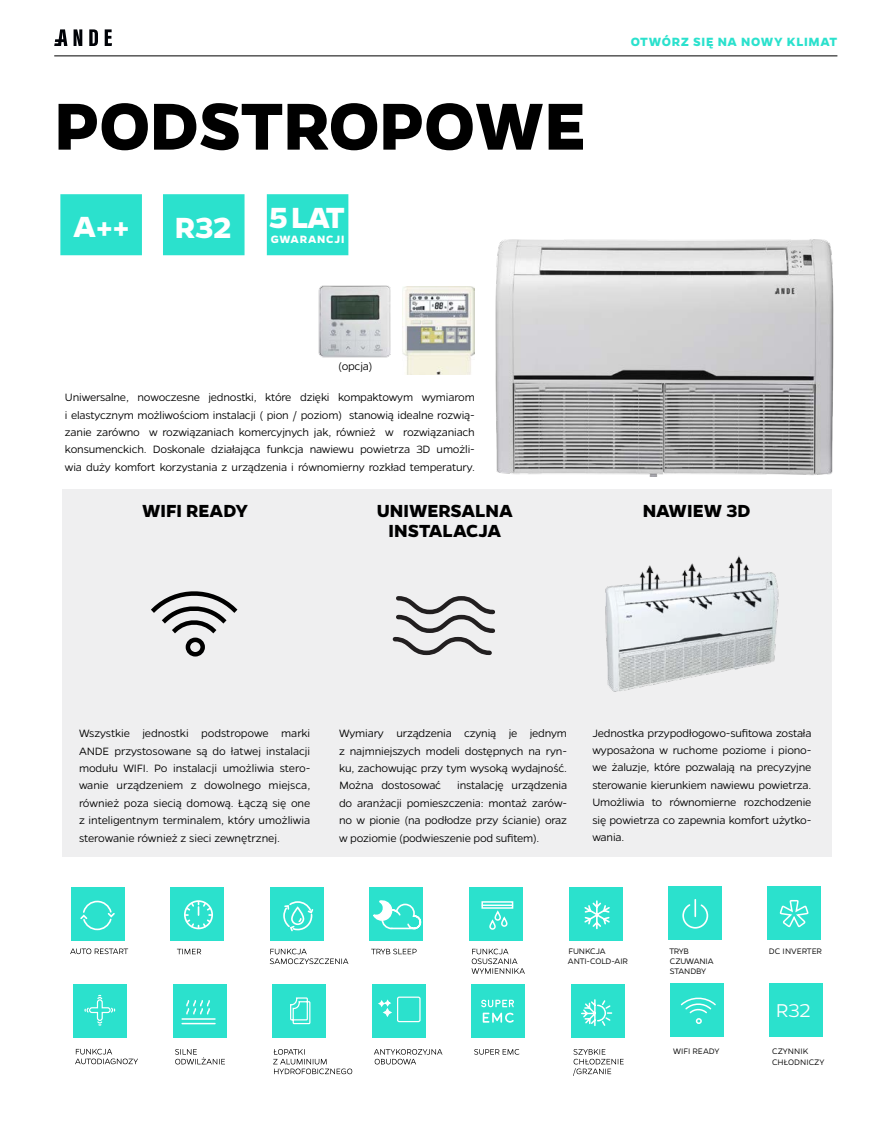
<style>
.page{position:relative;width:876px;height:1127px;background:#fff}
.page>*{position:absolute;margin:0;border:0;box-sizing:border-box;transform-origin:0 0}
.t1{font:700 75px "Gentona";letter-spacing:-.005em;color:#000}
.t2{font:700 33px "Gentona";color:#fff}
.t3{font:300 21px "Gentona";color:#fff}
.t4{font:700 19.8px/19.2px "Gentona";color:#000;text-align:center}
.t5{font:700 13.5px "Gentona";letter-spacing:.05em;color:#2be1cd}
.t6{font:300 12px/17.4px "Gentona";letter-spacing:-.015em;color:#000;text-align:justify}
.t7{font:700 12px "Gentona";letter-spacing:.07em;color:#fff}
.t8{font:300 9px/9.8px "Gentona";letter-spacing:-.015em;color:#000}
</style>
<div class="page">
<hr style="left:54px;top:56px;width:783px;height:1px;background:#000">
<svg style="left:54px;top:29px;width:13px;height:17px"></svg>
<svg style="left:74px;top:29px;width:8px;height:17px"></svg>
<svg style="left:89px;top:29px;width:9px;height:17px"></svg>
<svg style="left:105px;top:29px;width:7px;height:17px"></svg>
<div style="left:472px;top:984px;width:53px;height:53px;background:#2be1cd"></div>
<div style="left:372px;top:984px;width:53px;height:53px;background:#2be1cd"></div>
<div style="left:273px;top:984px;width:53px;height:53px;background:#2be1cd"></div>
<div style="left:571px;top:984px;width:53px;height:53px;background:#2be1cd"></div>
<div style="left:671px;top:983px;width:53px;height:53px;background:#2be1cd"></div>
<div style="left:73px;top:984px;width:53px;height:53px;background:#2be1cd"></div>
<div style="left:62px;top:489px;width:770px;height:368px;background:#efeff0"></div>
<svg style="left:175px;top:1049px;width:50px;height:15px"></svg>
<svg style="left:573px;top:1049px;width:51px;height:27px"></svg>
<svg style="left:75px;top:1049px;width:63px;height:15px"></svg>
<svg style="left:84px;top:994px;width:32px;height:32px"></svg>
<svg style="left:474px;top:1049px;width:45px;height:6px"></svg>
<svg style="left:481px;top:1000px;width:33px;height:22px"></svg>
<svg style="left:273px;top:1049px;width:79px;height:25px"></svg>
<svg style="left:290px;top:997px;width:21px;height:28px"></svg>
<svg style="left:374px;top:1049px;width:68px;height:15px"></svg>
<div style="left:397px;top:996px;width:24px;height:26px;border:1px solid #fff;border-radius:2px"></div>
<svg style="left:378px;top:999px;width:14px;height:18px"></svg>
<svg style="left:581px;top:999px;width:32px;height:28px"></svg>
<div style="left:71px;top:888px;width:53px;height:53px;background:#2be1cd"></div>
<svg style="left:70px;top:948px;width:58px;height:6px"></svg>
<svg style="left:80px;top:900px;width:35px;height:31px"></svg>
<div style="left:469px;top:888px;width:54px;height:53px;background:#2be1cd"></div>
<svg style="left:471px;top:949px;width:54px;height:25px"></svg>
<hr style="left:482px;top:904px;width:30px;height:2px;background:#fff">
<div style="left:481px;top:901px;width:32px;height:8px;border:1px solid #fff"></div>
<svg style="left:489px;top:912px;width:19px;height:18px"></svg>
<div style="left:171px;top:888px;width:53px;height:53px;background:#2be1cd"></div>
<svg style="left:177px;top:949px;width:24px;height:5px"></svg>
<svg style="left:184px;top:900px;width:29px;height:30px"></svg>
<div style="left:370px;top:888px;width:53px;height:53px;background:#2be1cd"></div>
<svg style="left:373px;top:900px;width:49px;height:30px"></svg>
<svg style="left:371px;top:949px;width:46px;height:5px"></svg>
<div style="left:270px;top:888px;width:53px;height:53px;background:#2be1cd"></div>
<svg style="left:270px;top:949px;width:78px;height:15px"></svg>
<svg style="left:283px;top:901px;width:31px;height:31px"></svg>
<div style="left:569px;top:888px;width:53px;height:53px;background:#2be1cd"></div>
<svg style="left:584px;top:900px;width:26px;height:30px"></svg>
<div style="left:669px;top:886px;width:53px;height:53px;background:#2be1cd"></div>
<svg style="left:682px;top:899px;width:27px;height:30px"></svg>
<div style="left:173px;top:984px;width:53px;height:53px;background:#2be1cd"></div>
<svg style="left:181px;top:1000px;width:35px;height:25px"></svg>
<div style="left:770px;top:983px;width:53px;height:53px;background:#2be1cd"></div>
<div style="left:768px;top:886px;width:53px;height:54px;background:#2be1cd"></div>
<svg style="left:680px;top:997px;width:36px;height:27px"></svg>
<svg style="left:779px;top:900px;width:30px;height:28px"></svg>
<img style="left:495px;top:239px;width:339px;height:238px">
<div style="left:267px;top:194px;width:81px;height:61px;background:#2be1cd"></div>
<div style="left:60px;top:194px;width:82px;height:61px;background:#2be1cd"></div>
<div style="left:163px;top:194px;width:82px;height:61px;background:#2be1cd"></div>
<div style="left:186px;top:637px;width:19px;height:19px;border:4px solid #000;border-radius:50%"></div>
<svg style="left:151px;top:591px;width:87px;height:43px"></svg>
<img style="left:605px;top:555px;width:174px;height:137px">
<svg style="left:392px;top:596px;width:103px;height:60px"></svg>
<img style="left:402px;top:286px;width:72px;height:88px">
<img style="left:318px;top:285px;width:73px;height:73px">
<h1 class="t1" style="left:54px;top:83px;width:534px">PODSTROPOWE</h1>
<h2 class="t2" style="left:73px;top:208px;width:58px">A++</h2>
<h2 class="t2" style="left:175px;top:208px;width:58px">R32</h2>
<h2 class="t2" style="left:269px;top:198px;width:77px">5 LAT</h2>
<p class="t7" style="left:271px;top:232px;width:75px">GWARANCJI</p>
<p class="t6" style="left:338px;top:357px;width:36px">(opcja)</p>
<p class="t5" style="left:631px;top:34px;width:208px">OTWÓRZ SIĘ NA NOWY KLIMAT</p>
<p class="t6" style="left:65px;top:388px;width:411px">Uniwersalne, nowoczesne jednostki, które dzięki kompaktowym wymiarom i elastycznym możliwościom instalacji ( pion / poziom) stanowią idealne rozwią&shy;zanie zarówno w rozwiązaniach komercyjnych jak, również w rozwiązaniach konsumenckich. Doskonale działająca funkcja nawiewu powietrza 3D umożli&shy;wia duży komfort korzystania z urządzenia i równomierny rozkład temperatury.</p>
<h3 class="t4" style="left:142px;top:501px;width:107px">WIFI READY</h3>
<h3 class="t4" style="left:377px;top:501px;width:137px">UNIWERSALNA<br>INSTALACJA</h3>
<h3 class="t4" style="left:643px;top:501px;width:108px">NAWIEW 3D</h3>
<p class="t6" style="left:79px;top:724px;width:233px">Wszystkie jednostki podstropowe marki ANDE przystosowane są do łatwej instalacji modułu WIFI. Po instalacji umożliwia stero&shy;wanie urządzeniem z dowolnego miejsca, również poza siecią domową. Łączą się one z inteligentnym terminalem, który umożliwia sterowanie również z sieci zewnętrznej.</p>
<p class="t6" style="left:592px;top:724px;width:221px">Jednostka przypodłogowo-sufitowa została wyposażona w ruchome poziome i piono&shy;we żaluzje, które pozwalają na precyzyjne sterowanie kierunkiem nawiewu powietrza.<br>Umożliwia to równomierne rozchodzenie się powietrza co zapewnia komfort użytko&shy;wania.</p>
<p class="t6" style="left:339px;top:724px;width:230px">Wymiary urządzenia czynią je jednym z najmniejszych modeli dostępnych na ryn&shy;ku, zachowując przy tym wysoką wydajność.<br>Można dostosować</p>
<p class="t6" style="left:339px;top:777px;width:230px;text-indent:118px">instalację urządzenia do aranżacji pomieszczenia: montaż zarów&shy;no w pionie (na podłodze przy ścianie) oraz w poziomie (podwieszenie pod sufitem).</p>
<p class="t8" style="left:568px;top:946px;width:61px">FUNKCJA<br>ANTI-COLD-AIR</p>
<p class="t8" style="left:669px;top:946px;width:46px">TRYB<br>CZUWANIA<br>STANDBY</p>
<p class="t8" style="left:673px;top:1045px;width:26px">WIFI ready</p>
<p class="t8" style="left:769px;top:946px;width:34px">dc inverter</p>
<h3 class="t3" style="left:776px;top:998px;width:36px">R32</h3>
<p class="t8" style="left:772px;top:1045px;width:18px;line-height:10.8px">czynnik chłodniczy</p>
</div>
